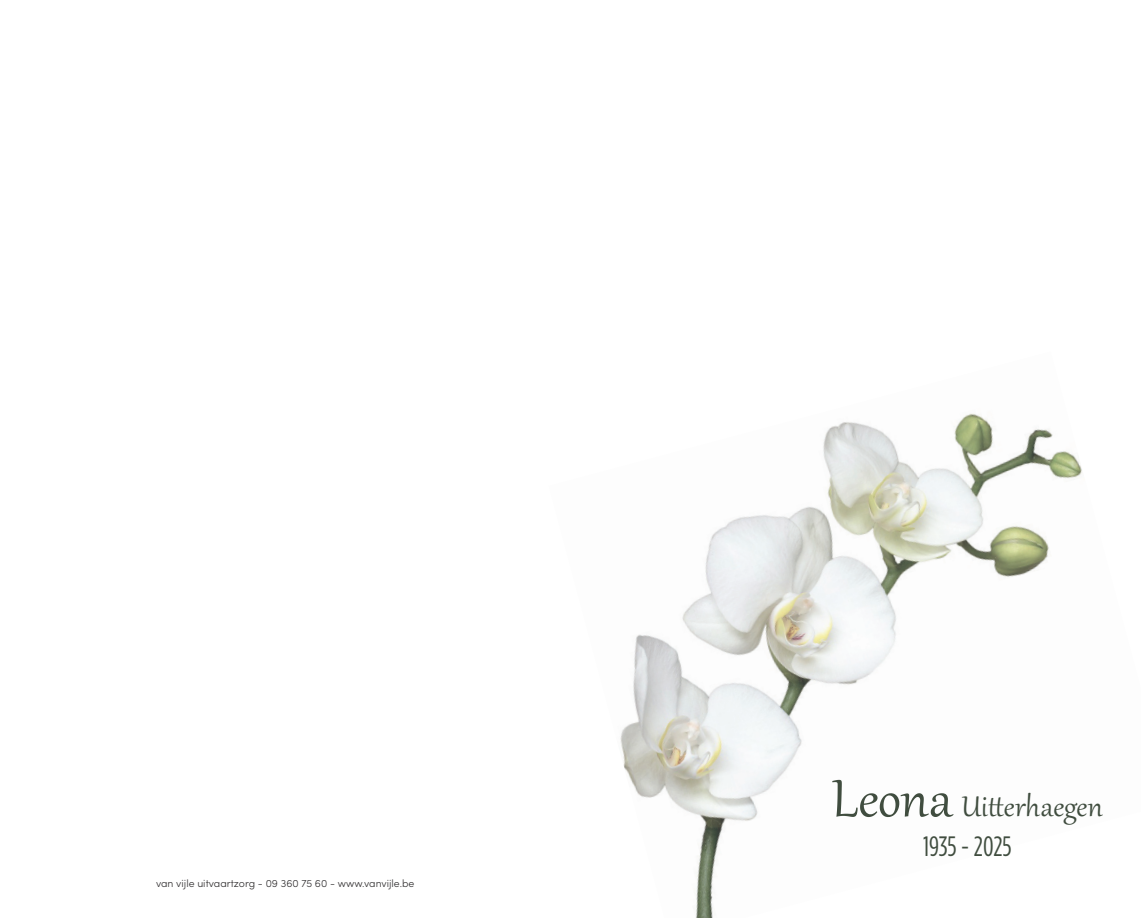
<style>
.page{position:relative;width:1141px;height:918px;background:#fff}
.page>*{position:absolute;margin:0;border:0;box-sizing:border-box;transform-origin:0 0}
.t1{font:35px "Gabriola";letter-spacing:.005em;color:#404d3f}
.t2{font:28px "Gotham Condensed";color:#404d3f}
.t3{font:300 10.5px "Sofia Pro";color:#312f30}
.s1{font-size:64.75px}
</style>
<div class="page">
<img style="left:620px;top:413px;width:462px;height:505px">
<p class="t3" style="left:156px;top:876px;width:260px">van vijle uitvaartzorg - 09 360 75 60 - www.vanvijle.be</p>
<h1 class="t1" style="left:832px;top:783px;width:273px"><span class="s1">Leona</span> Uitterhaegen</h1>
<h2 class="t2" style="left:923px;top:831px;width:90px">1935 - 2025</h2>
</div>
